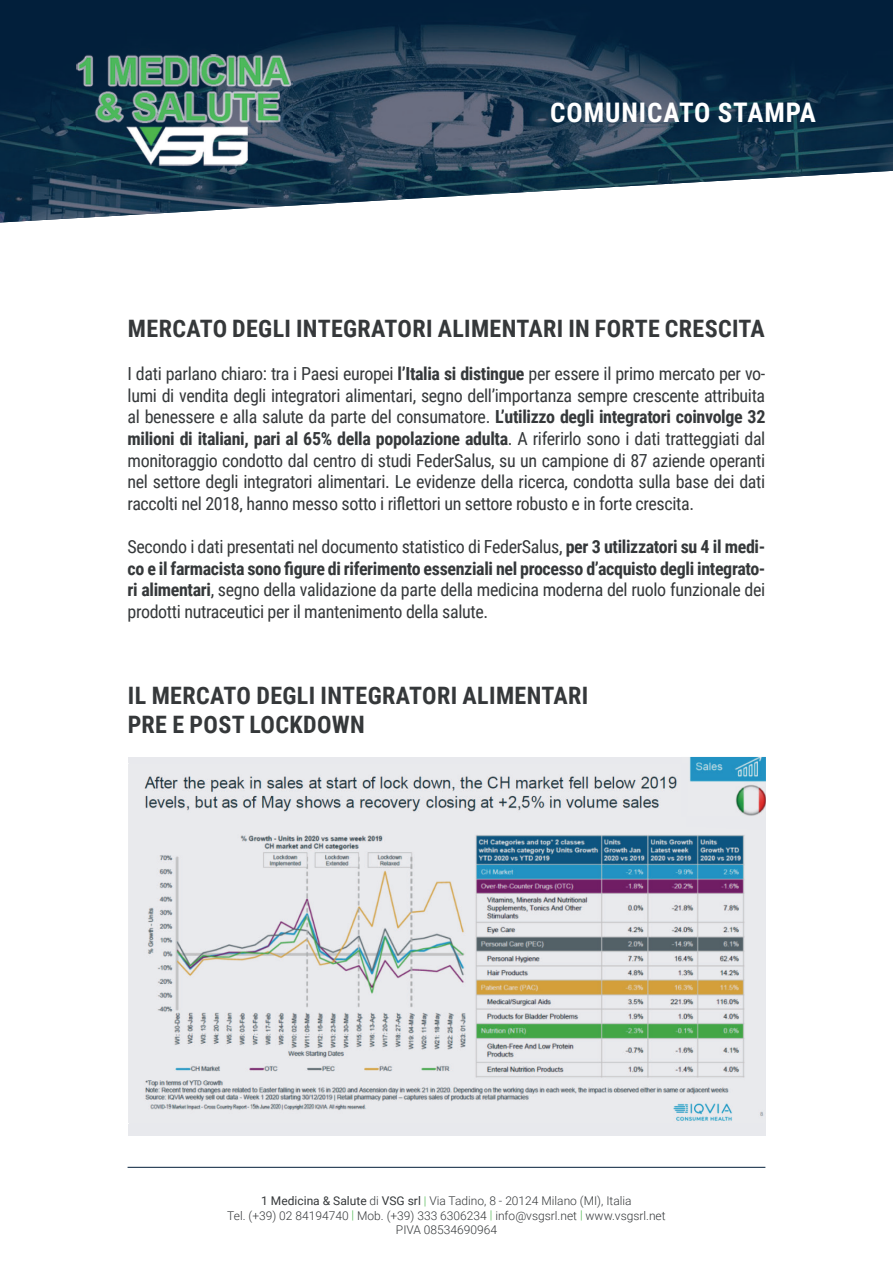
<style>
.page{position:relative;width:893px;height:1263px;background:#fff}
.page>*{position:absolute;margin:0;border:0;box-sizing:border-box;transform-origin:0 0}
.t1{font:700 27px "Roboto Condensed";letter-spacing:.035em;color:#fff}
.t2{font:700 24px/28.8px "Roboto Condensed";letter-spacing:.015em;color:#35383a}
.t3{font:18px/21.6px "Roboto Condensed";letter-spacing:-.02em;color:#35383a;text-align:justify}
.t4{font:300 12px/14.4px "Roboto";color:#35383a;text-align:center}
.s1{font-weight:700}
.s2{font-weight:400}
.s3{color:#4ab54c}
</style>
<div class="page">
<img style="left:0;top:0;width:893px;height:222px">
<img style="left:77px;top:54px;width:216px;height:113px">
<hr style="left:128px;top:1167px;width:637px;height:1px;background:#031f3a">
<div style="left:128px;top:757px;width:638px;height:378px;background:#e8e9ed"></div>
<img style="left:128px;top:763px;width:636px;height:358px">
<img style="left:688px;top:757px;width:78px;height:59px">
<img style="left:681px;top:763px;width:7px;height:53px">
<h1 class="t1" style="left:550px;top:93px;width:267px">COMUNICATO STAMPA</h1>
<h2 class="t2" style="left:128px;top:313px;width:638px">MERCATO DEGLI INTEGRATORI ALIMENTARI IN FORTE CRESCITA</h2>
<p class="t3" style="left:128px;top:362px;width:639px">I dati parlano chiaro: tra i Paesi europei <span class="s1">l’Italia si distingue</span> per essere il primo mercato per vo&shy;lumi di vendita degli integratori alimentari, segno dell’importanza sempre crescente attribuita al benessere e alla salute da parte del consumatore. <span class="s1">L’utilizzo degli integratori coinvolge 32 milioni di italiani, pari al 65% della popolazione adulta</span>. A riferirlo sono i dati tratteggiati dal monitoraggio condotto dal centro di studi FederSalus, su un campione di 87 aziende operanti nel settore degli integratori alimentari. Le evidenze della ricerca, condotta sulla base dei dati raccolti nel 2018, hanno messo sotto i riflettori un settore robusto e in forte crescita.</p>
<p class="t3" style="left:128px;top:535px;width:639px">Secondo i dati presentati nel documento statistico di FederSalus, <span class="s1">per 3 utilizzatori su 4 il medi&shy;co e il farmacista sono figure di riferimento essenziali nel processo d’acquisto degli integrato&shy;ri alimentari</span>, segno della validazione da parte della medicina moderna del ruolo funzionale dei prodotti nutraceutici per il mantenimento della salute.</p>
<h2 class="t2" style="left:128px;top:680px;width:462px">IL MERCATO DEGLI INTEGRATORI ALIMENTARI<br>PRE E POST LOCKDOWN</h2>
<p class="t4" style="left:227px;top:1193px;width:440px"><span class="s2">1 Medicina &amp; Salute</span> di <span class="s2">VSG srl</span> <span class="s3">|</span> Via Tadino, 8 - 20124 Milano (MI), Italia<br>Tel. (+39) 02 84194740 <span class="s3">|</span> Mob. (+39) 333 6306234 <span class="s3">|</span> info@vsgsrl.net <span class="s3">|</span> www.vsgsrl.net<br>PIVA 08534690964</p>
</div>
